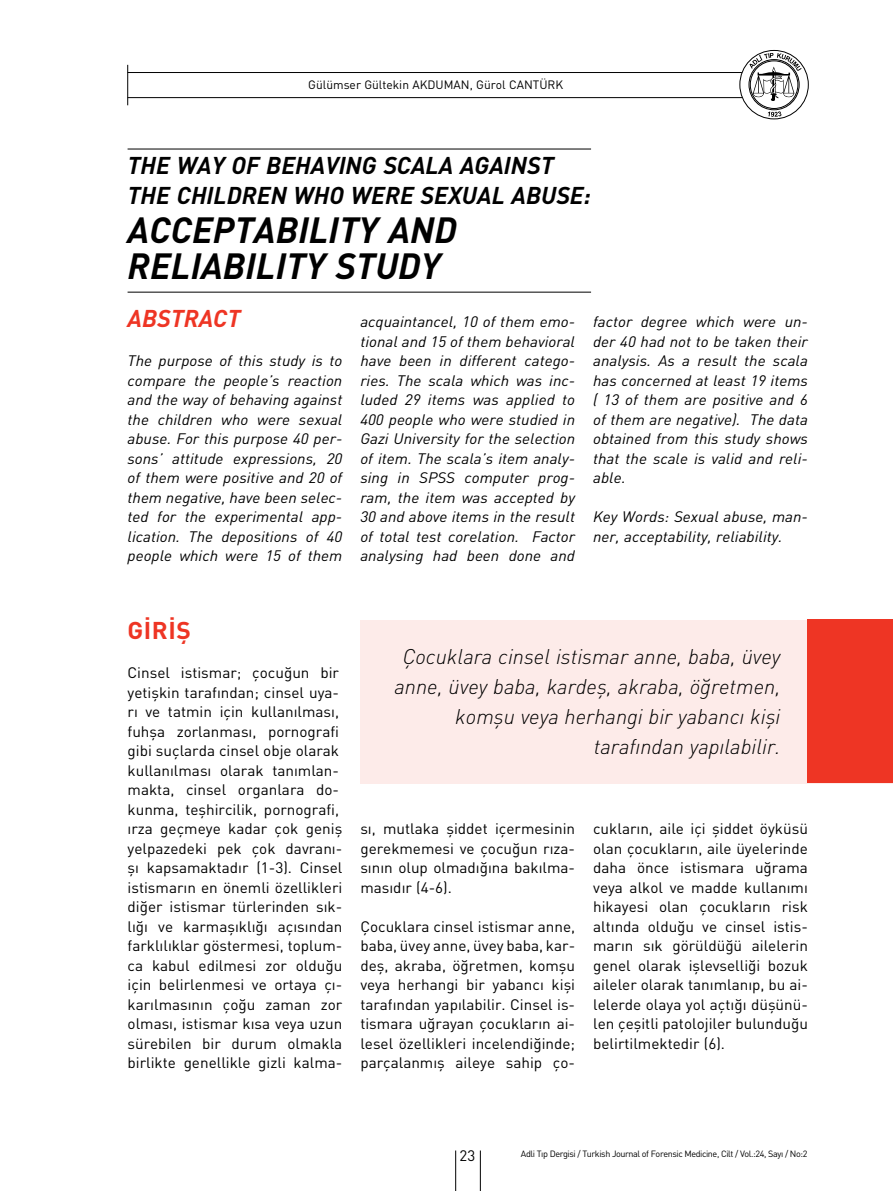
<style>
.page{position:relative;width:893px;height:1191px;background:#fff}
.page>*{position:absolute;margin:0;border:0;box-sizing:border-box;transform-origin:0 0}
.t1{font:italic 700 36px/36px "DIN";color:#000}
.t2{font:italic 700 24px/30px "DIN";color:#000}
.t3{font:italic 700 24px "DIN";color:#ee3524}
.t4{font:700 24px "DIN";letter-spacing:.02em;color:#ee3524}
.t5{font:italic 300 21px/30px "DIN";color:#000;text-align:right}
.t6{font:15px/19.5px "DIN";color:#000;text-align:justify}
.t7{font:italic 15px/19.5px "DIN";color:#000;text-align:justify;scale:1.05 1}
.t8{font:12px "DIN";color:#000}
.t9{font:9px "DIN";letter-spacing:-.045em;color:#000}
</style>
<div class="page">
<hr style="left:455px;top:1150px;width:1px;height:41px;background:#000">
<hr style="left:480px;top:1150px;width:1px;height:41px;background:#000">
<hr style="left:128px;top:97px;width:628px;height:1px;background:#000">
<hr style="left:128px;top:72px;width:628px;height:1px;background:#000">
<hr style="left:127px;top:65px;width:1px;height:40px;background:#000">
<svg style="left:740px;top:50px;width:68px;height:69px"></svg>
<div style="left:739px;top:50px;width:70px;height:69px;border:1px solid #000;border-radius:50%"></div>
<svg style="left:768px;top:111px;width:13px;height:6px"></svg>
<svg style="left:749px;top:53px;width:53px;height:48px"></svg>
<hr style="left:128px;top:292px;width:463px;height:1px;background:#000">
<hr style="left:128px;top:149px;width:463px;height:1px;background:#000">
<div style="left:360px;top:620px;width:533px;height:163px;background:#fdebe9"></div>
<div style="left:808px;top:619px;width:85px;height:164px;background:#ee3524"></div>
<p class="t8" style="left:308px;top:77px;width:257px">Gülümser Gültekin AKDUMAN, Gürol CANTÜRK</p>
<h2 class="t2" style="left:128px;top:150px;width:465px">THE WAY OF BEHAVING SCALA AGAINST<br>THE CHILDREN WHO WERE SEXUAL ABUSE:</h2>
<h1 class="t1" style="left:128px;top:210px;width:331px">ACCEPTABILITY AND<br>RELIABILITY STUDY</h1>
<h2 class="t3" style="left:128px;top:303px;width:114px">ABSTRACT</h2>
<p class="t7" style="left:128px;top:351px;width:206px">The purpose of this study is to compare the people’s reaction and the way of behaving against the children who were sexual abuse. For this purpose 40 per&shy;sons’ attitude expressions, 20 of them were positive and 20 of them negative, have been selec&shy;ted for the experimental app&shy;lication. The depositions of 40 people which were 15 of them</p>
<p class="t7" style="left:360px;top:312px;width:206px">acquaintancel, 10 of them emo&shy;tional and 15 of them behavioral have been in different catego&shy;ries. The scala which was inc&shy;luded 29 items was applied to 400 people who were studied in Gazi University for the selection of item. The scala’s item analy&shy;sing in SPSS computer prog&shy;ram, the item was accepted by 30 and above items in the result of total test corelation. Factor analysing had been done and</p>
<p class="t7" style="left:593px;top:312px;width:206px">factor degree which were un&shy;der 40 had not to be taken their analysis. As a result the scala has concerned at least 19 items ( 13 of them are positive and 6 of them are negative). The data obtained from this study shows that the scale is valid and reli&shy;able.</p>
<p class="t7" style="left:593px;top:507px;width:206px">Key Words: Sexual abuse, man&shy;ner, acceptability, reliability.</p>
<h2 class="t4" style="left:128px;top:615px;width:65px">GİRİŞ</h2>
<p class="t6" style="left:128px;top:663px;width:216px;text-align:left">Cinsel istismar; çocuğun bir yetişkin tarafından; cinsel uya&shy;rı ve tatmin için kullanılması, fuhşa zorlanması, pornografi gibi suçlarda cinsel obje olarak kullanılması olarak tanımlan&shy;makta, cinsel organlara do&shy;kunma, teşhircilik, pornografi, ırza geçmeye kadar çok geniş yelpazedeki pek çok davranı&shy;şı kapsamaktadır (1-3). Cinsel istismarın en önemli özellikleri diğer istismar türlerinden sık&shy;lığı ve karmaşıklığı açısından farklılıklar göstermesi, toplum&shy;ca kabul edilmesi zor olduğu için belirlenmesi ve ortaya çı&shy;karılmasının çoğu zaman zor olması, istismar kısa veya uzun sürebilen bir durum olmakla birlikte genellikle gizli kalma-</p>
<h3 class="t5" style="left:394px;top:641px;width:388px">Çocuklara cinsel istismar anne, baba, üvey anne, üvey baba, kardeş, akraba, öğretmen, komşu veya herhangi bir yabancı kişi tarafından yapılabilir.</h3>
<p class="t6" style="left:360px;top:819px;width:216px">sı, mutlaka şiddet içermesinin gerekmemesi ve çocuğun rıza&shy;sının olup olmadığına bakılma&shy;masıdır (4-6).</p>
<p class="t6" style="left:360px;top:916px;width:216px">Çocuklara cinsel istismar anne, baba, üvey anne, üvey baba, kar&shy;deş, akraba, öğretmen, komşu veya herhangi bir yabancı kişi tarafından yapılabilir. Cinsel is&shy;tismara uğrayan çocukların ai&shy;lesel özellikleri incelendiğinde; parçalanmış aileye sahip ço-</p>
<p class="t6" style="left:593px;top:819px;width:216px">cukların, aile içi şiddet öyküsü olan çocukların, aile üyelerinde daha önce istismara uğrama veya alkol ve madde kullanımı hikayesi olan çocukların risk altında olduğu ve cinsel istis&shy;marın sık görüldüğü ailelerin genel olarak işlevselliği bozuk aileler olarak tanımlanıp, bu ai&shy;lelerde olaya yol açtığı düşünü&shy;len çeşitli patolojiler bulunduğu belirtilmektedir (6).</p>
<p class="t6" style="left:460px;top:1145px;width:17px">23</p>
<p class="t9" style="left:521px;top:1148px;width:288px">Adli Tıp Dergisi / Turkish Journal of Forensic Medicine, Cilt / Vol.:24, Sayı / No:2</p>
</div>
